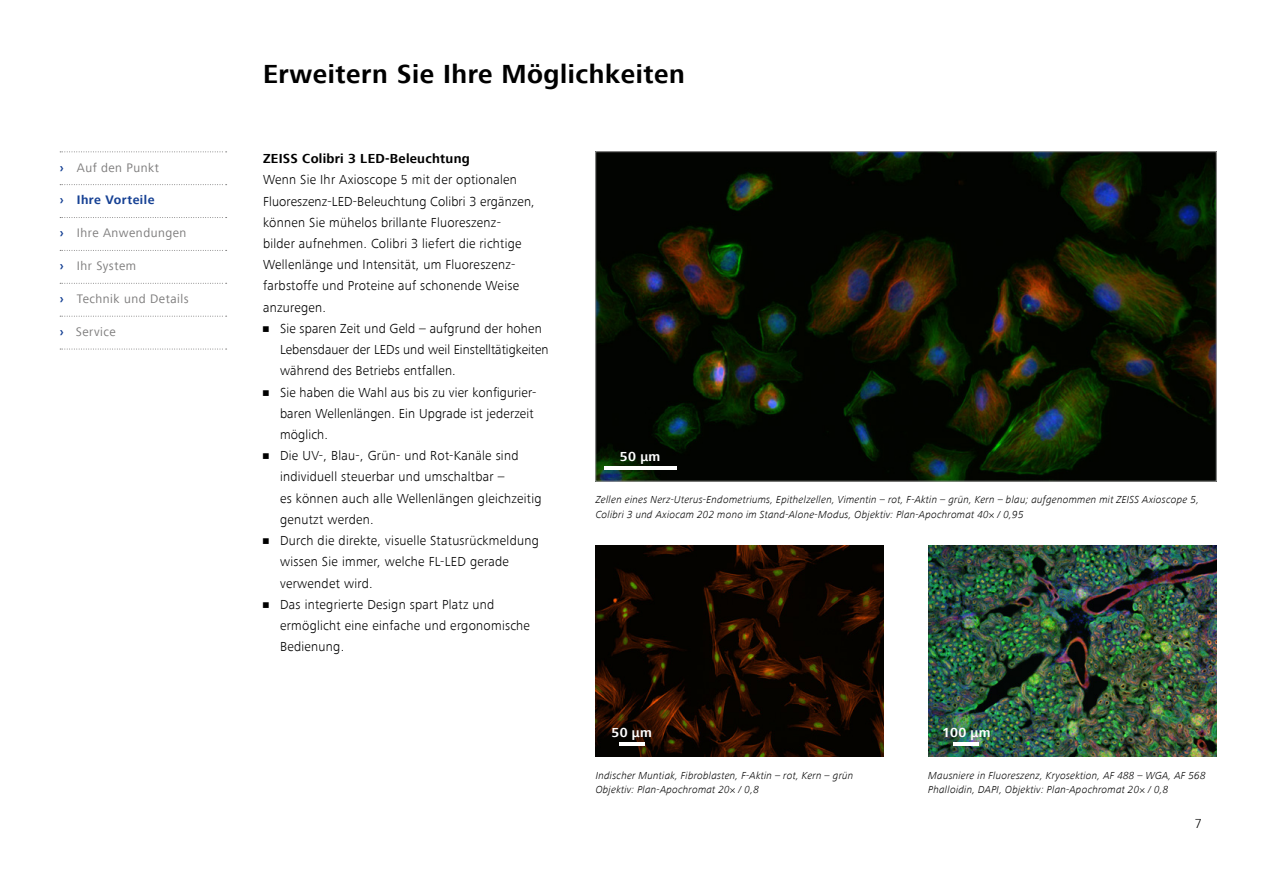
<style>
.page{position:relative;width:1263px;height:893px;background:#fff}
.page>*{position:absolute;margin:0;border:0;box-sizing:border-box;transform-origin:0 0}
.t1{font:700 26.85px "ZEISS Frutiger Next W1 G";letter-spacing:.02em;color:#000}
.t2{font:300 13.5px/21.1px "ZEISS Frutiger Next W1 G";letter-spacing:.02em;color:#000}
.t3{font:700 13.5px "ZEISS Frutiger Next W1 G";letter-spacing:.02em;color:#000}
.t4{font:700 13.5px "ZEISS Frutiger Next W1 G";letter-spacing:.02em;color:#fff}
.t5{font:12.75px "ZEISS Frutiger Next W1 G";letter-spacing:.04em;color:#7c7b7b}
.t6{font:700 12.75px "ZEISS Frutiger Next W1 G";letter-spacing:.04em;color:#164194}
.t7{font:italic 300 10.5px/15px "ZEISS Frutiger Next W1 G";letter-spacing:.02em;color:#000}
.s1{font-weight:700;color:#164194}
.s2{font-style:normal}
</style>
<div class="page">
<img style="left:597px;top:153px;width:617px;height:326px">
<img style="left:596px;top:545px;width:288px;height:212px">
<img style="left:928px;top:545px;width:288px;height:212px">
<hr style="left:604px;top:466px;width:72px;height:3px;background:#fff">
<hr style="left:954px;top:742px;width:25px;height:3px;background:#fff">
<hr style="left:619px;top:742px;width:25px;height:3px;background:#fff">
<svg style="left:60px;top:151px;width:167px;height:1px"></svg>
<svg style="left:60px;top:184px;width:167px;height:1px"></svg>
<svg style="left:60px;top:217px;width:167px;height:1px"></svg>
<svg style="left:60px;top:250px;width:167px;height:1px"></svg>
<svg style="left:60px;top:283px;width:167px;height:1px"></svg>
<svg style="left:60px;top:316px;width:167px;height:1px"></svg>
<svg style="left:60px;top:349px;width:167px;height:1px"></svg>
<p class="t5" style="left:60px;top:160px;width:101px"><span class="s1">›</span> Auf den Punkt</p>
<p class="t6" style="left:60px;top:193px;width:96px">› Ihre Vorteile</p>
<p class="t5" style="left:60px;top:226px;width:128px"><span class="s1">›</span> Ihre Anwendungen</p>
<p class="t5" style="left:60px;top:259px;width:78px"><span class="s1">›</span> Ihr System</p>
<p class="t5" style="left:60px;top:292px;width:130px"><span class="s1">›</span> Technik und Details</p>
<p class="t5" style="left:60px;top:324px;width:58px"><span class="s1">›</span> Service</p>
<h1 class="t1" style="left:263px;top:59px;width:423px">Erweitern Sie Ihre Möglichkeiten</h1>
<p class="t3" style="left:263px;top:151px;width:208px">ZEISS Colibri 3 LED-Beleuchtung</p>
<p class="t2" style="left:263px;top:169px;width:273px">Wenn Sie Ihr Axioscope 5 mit der optionalen Fluoreszenz-LED-Beleuchtung Colibri 3 ergänzen, können Sie mühelos brillante Fluoreszenz&shy;bilder aufnehmen. Colibri 3 liefert die richtige Wellenlänge und Intensität, um Fluoreszenz&shy;farbstoffe und Proteine auf schonende Weise anzuregen.</p>
<p class="t2" style="left:280px;top:318px;width:270px;text-indent:-17px">• Sie sparen Zeit und Geld – aufgrund der hohen<br>Lebensdauer der LEDs und weil Einstelltätigkeiten während des Betriebs entfallen.</p>
<p class="t2" style="left:280px;top:381px;width:258px;text-indent:-17px">• Sie haben die Wahl aus bis zu vier konfigurier‑ baren Wellenlängen. Ein Upgrade ist jederzeit möglich.</p>
<p class="t2" style="left:280px;top:445px;width:263px;text-indent:-17px">• Die UV-, Blau-, Grün- und Rot-Kanäle sind individuell steuerbar und umschaltbar –<br>es können auch alle Wellenlängen gleichzeitig genutzt werden.</p>
<p class="t2" style="left:280px;top:530px;width:260px;text-indent:-17px">• Durch die direkte, visuelle Statusrückmeldung wissen Sie immer, welche FL-LED gerade verwendet wird.</p>
<p class="t2" style="left:280px;top:594px;width:252px;text-indent:-17px">• Das integrierte Design spart Platz und ermöglicht eine einfache und ergonomische<br>Bedienung.</p>
<p class="t4" style="left:620px;top:448px;width:42px">50 μm</p>
<p class="t7" style="left:596px;top:492px;width:605px">Zellen eines Nerz-Uterus-Endometriums, Epithelzellen, Vimentin – rot, F-Aktin – grün, Kern – blau; aufgenommen mit ZEISS Axioscope 5,<br>Colibri 3 und Axiocam 202 mono im Stand-Alone-Modus, Objektiv: Plan-Apochromat 40<span class="s2">×</span> / 0,95</p>
<p class="t4" style="left:611px;top:724px;width:42px">50 μm</p>
<p class="t4" style="left:942px;top:724px;width:50px">100 µm</p>
<p class="t7" style="left:596px;top:767px;width:259px">Indischer Muntiak, Fibroblasten, F-Aktin – rot, Kern – grün<br>Objektiv: Plan-Apochromat 20<span class="s2">×</span> / 0,8</p>
<p class="t7" style="left:928px;top:767px;width:279px">Mausniere in Fluoreszenz, Kryosektion, AF 488 – WGA, AF 568<br>Phalloidin, DAPI, Objektiv: Plan-Apochromat 20<span class="s2">×</span> / 0,8</p>
<p class="t2" style="left:1195px;top:812px;width:9px">7</p>
</div>
